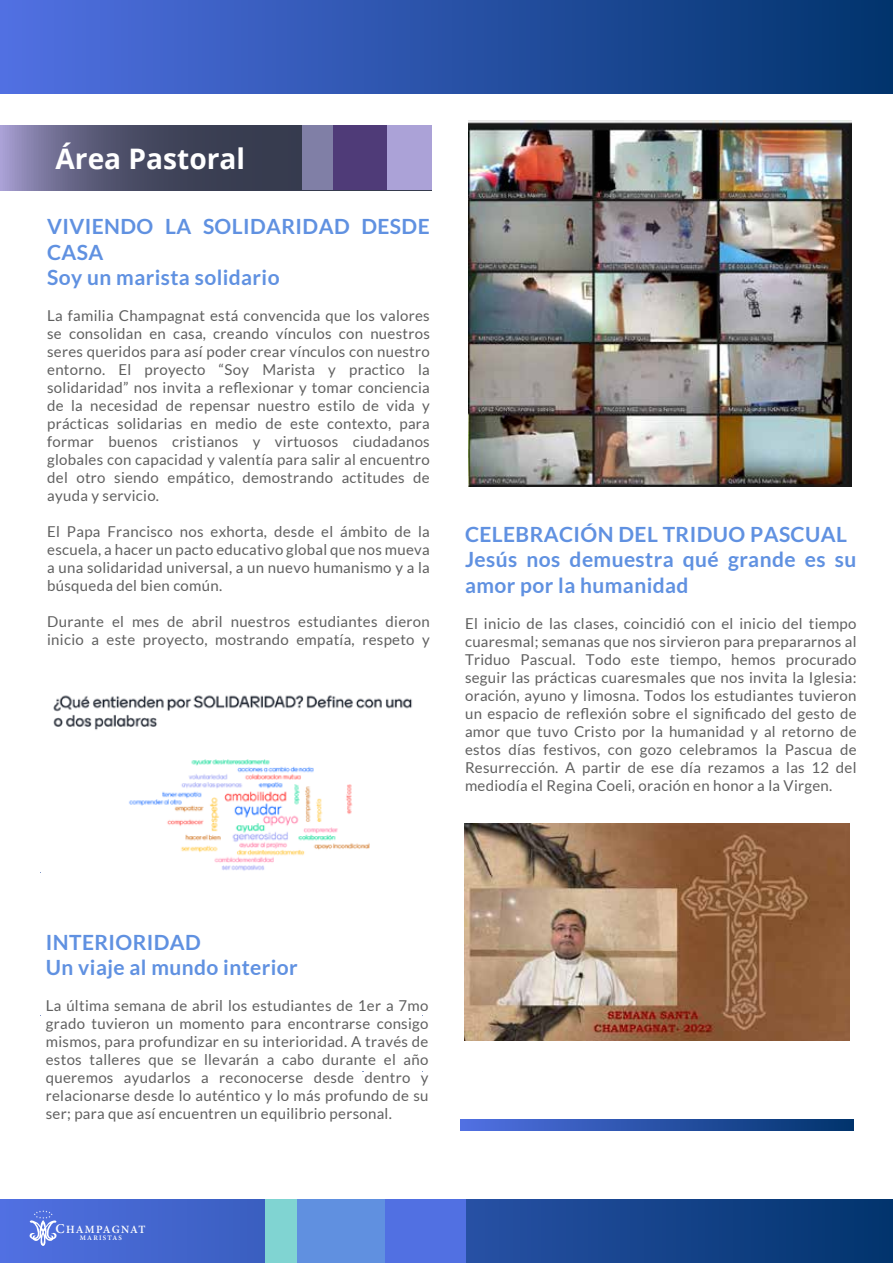
<style>
.page{position:relative;width:893px;height:1263px;background:#fff}
.page>*{position:absolute;margin:0;border:0;box-sizing:border-box;transform-origin:0 0}
.t1{font:700 28.2px "Open Sans";color:#fff}
.t2{font:700 21px/25.2px "Lato";letter-spacing:.02em;color:#6091e1}
.t3{font:15px/18px "Lato";letter-spacing:.02em;color:#606060;text-align:justify}
.t4{font:600 11.1px "Minion Pro";letter-spacing:.09em;color:#fff}
.t5{font:600 6.9px "Minion Pro";letter-spacing:.18em;color:#fff}
.s1{font-size:13.65px}
</style>
<div class="page">
<svg style="left:0;top:126px;width:302px;height:64px;background:#53546f"></svg>
<div style="left:302px;top:126px;width:32px;height:64px;background:#807fa6"></div>
<div style="left:334px;top:126px;width:53px;height:64px;background:#4f3b78"></div>
<div style="left:387px;top:126px;width:45px;height:64px;background:#aba2d7"></div>
<svg style="left:0;top:1199px;width:893px;height:64px;background:#264fa2"></svg>
<svg style="left:28px;top:1210px;width:30px;height:36px"></svg>
<div style="left:265px;top:1199px;width:32px;height:64px;background:#80d4d2"></div>
<div style="left:297px;top:1199px;width:88px;height:64px;background:#6090e0"></div>
<div style="left:385px;top:1199px;width:81px;height:64px;background:#5170e2"></div>
<svg style="left:460px;top:1120px;width:393px;height:10px;background:#2952a7"></svg>
<div style="left:0;top:0;width:893px;height:93px;background:linear-gradient(to right,#5170e2,#01346c)"></div>
<img style="left:53px;top:695px;width:359px;height:176px">
<img style="left:469px;top:121px;width:383px;height:365px">
<img style="left:464px;top:824px;width:385px;height:216px">
<h1 class="t1" style="left:56px;top:139px;width:191px">Área Pastoral</h1>
<h2 class="t2" style="left:47px;top:214px;width:384px">VIVIENDO LA SOLIDARIDAD DESDE<br>CASA<br>Soy un marista solidario</h2>
<p class="t3" style="left:47px;top:306px;width:384px">La familia Champagnat está convencida que los valores se consolidan en casa, creando vínculos con nuestros seres queridos para así poder crear vínculos con nuestro entorno. El proyecto “Soy Marista y practico la solidaridad” nos invita a reflexionar y tomar conciencia de la necesidad de repensar nuestro estilo de vida y prácticas solidarias en medio de este contexto, para formar buenos cristianos y virtuosos ciudadanos globales con capacidad y valentía para salir al encuentro del otro siendo empático, demostrando actitudes de ayuda y servicio.</p>
<p class="t3" style="left:47px;top:522px;width:384px">El Papa Francisco nos exhorta, desde el ámbito de la escuela, a hacer un pacto educativo global que nos mueva a una solidaridad universal, a un nuevo humanismo y a la búsqueda del bien común.</p>
<p class="t3" style="left:47px;top:612px;width:384px">Durante el mes de abril nuestros estudiantes dieron inicio a este proyecto, mostrando empatía, respeto y</p>
<h2 class="t2" style="left:465px;top:522px;width:393px">CELEBRACIÓN DEL TRIDUO PASCUAL<br>Jesús nos demuestra qué grande es su amor por la humanidad</h2>
<p class="t3" style="left:465px;top:614px;width:393px">El inicio de las clases, coincidió con el inicio del tiempo cuaresmal; semanas que nos sirvieron para prepararnos al Triduo Pascual. Todo este tiempo, hemos procurado seguir las prácticas cuaresmales que nos invita la Iglesia: oración, ayuno y limosna. Todos los estudiantes tuvieron un espacio de reflexión sobre el significado del gesto de amor que tuvo Cristo por la humanidad y al retorno de estos días festivos, con gozo celebramos la Pascua de Resurrección. A partir de ese día rezamos a las 12 del mediodía el Regina Coeli, oración en honor a la Virgen.</p>
<h2 class="t2" style="left:46px;top:929px;width:253px">INTERIORIDAD<br>Un viaje al mundo interior</h2>
<p class="t3" style="left:46px;top:996px;width:384px">La última semana de abril los estudiantes de 1er a 7mo grado tuvieron un momento para encontrarse consigo mismos, para profundizar en su interioridad. A través de estos talleres que se llevarán a cabo durante el año queremos ayudarlos a reconocerse desde dentro y relacionarse desde lo auténtico y lo más profundo de su ser; para que así encuentren un equilibrio personal.</p>
<p class="t4" style="left:55px;top:1222px;width:92px"><span class="s1">C</span>HAMPAGNAT</p>
<p class="t5" style="left:80px;top:1233px;width:44px">MARISTAS</p>
</div>
